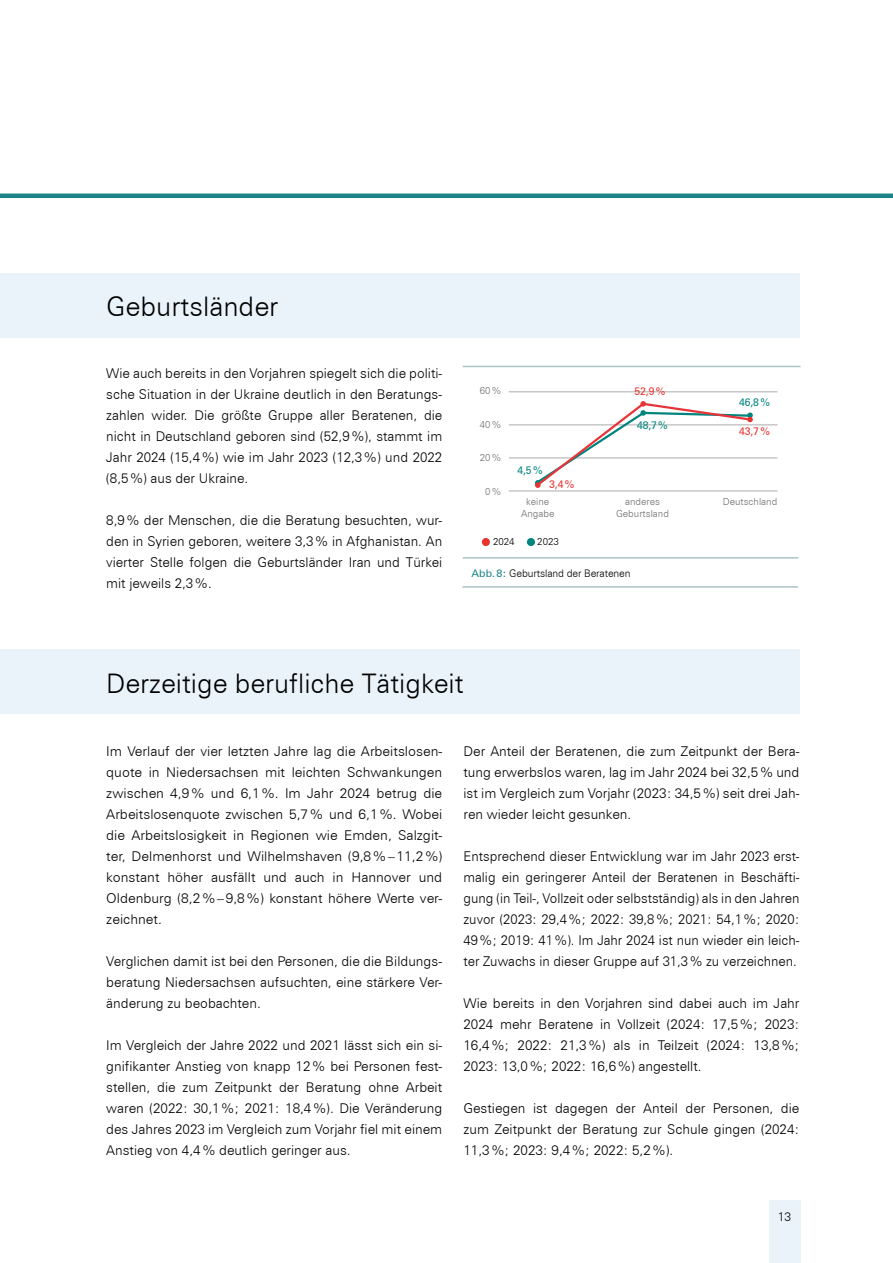
<style>
.page{position:relative;width:893px;height:1263px;background:#fff}
.page>*{position:absolute;margin:0;border:0;box-sizing:border-box;transform-origin:0 0}
.t1{font:300 27px "Zurich BT";color:#000}
.t2{font:300 13.5px/21px "Zurich BT";color:#000;text-align:justify}
.t3{font:300 12px "Zurich BT";color:#000}
.t4{font:10.8px "Zurich BT";color:#e73431}
.t5{font:10.8px "Zurich BT";color:#00847e}
.t6{font:300 10.5px "Zurich BT";letter-spacing:-.01em;color:#000}
.t7{font:300 9.75px/11.7px "Zurich BT";color:#706f6f;text-align:center}
.t8{font:300 9.75px "Zurich BT";color:#000}
.s1{font-weight:400;color:#1b8487}
</style>
<div class="page">
<div style="left:769px;top:1200px;width:31px;height:63px;background:#eaf3f9"></div>
<hr style="left:462px;top:586px;width:336px;height:2px;background:#aac3c6">
<hr style="left:463px;top:557px;width:335px;height:2px;background:#aac3c6">
<hr style="left:463px;top:366px;width:337px;height:1px;background:#aac3c6">
<div style="left:482px;top:538px;width:8px;height:8px;background:#e73431;border-radius:50%"></div>
<div style="left:527px;top:538px;width:8px;height:8px;background:#00847e;border-radius:50%"></div>
<hr style="left:0;top:194px;width:893px;height:4px;background:#1b8487">
<div style="left:0;top:273px;width:799px;height:65px;background:#eaf3f9"></div>
<div style="left:0;top:649px;width:799px;height:65px;background:#eaf3f9"></div>
<hr style="left:509px;top:392px;width:269px;height:1px;background:#ababab">
<hr style="left:509px;top:425px;width:269px;height:1px;background:#ababab">
<hr style="left:509px;top:458px;width:269px;height:1px;background:#ababab">
<hr style="left:509px;top:491px;width:269px;height:1px;background:#ababab">
<svg style="left:534px;top:401px;width:219px;height:87px"></svg>
<p class="t1" style="left:106px;top:290px;width:173px">Geburtsländer</p>
<p class="t2" style="left:106px;top:363px;width:337px">Wie auch bereits in den Vorjahren spiegelt sich die politi&shy;sche Situation in der Ukraine deutlich in den Beratungs&shy;zahlen wider. Die größte Gruppe aller Beratenen, die nicht in Deutschland geboren sind (52,9%), stammt im Jahr 2024 (15,4%) wie im Jahr 2023 (12,3%) und 2022 (8,5%) aus der Ukraine.</p>
<p class="t2" style="left:106px;top:510px;width:337px">8,9% der Menschen, die die Beratung besuchten, wur&shy;den in Syrien geboren, weitere 3,3% in Afghanistan. An vierter Stelle folgen die Geburtsländer Iran und Türkei mit jeweils 2,3%.</p>
<p class="t7" style="left:480px;top:384px;width:23px">60%</p>
<p class="t7" style="left:480px;top:418px;width:23px">40%</p>
<p class="t7" style="left:480px;top:452px;width:23px">20%</p>
<p class="t7" style="left:485px;top:486px;width:17px">0%</p>
<p class="t5" style="left:517px;top:464px;width:27px">4,5%</p>
<p class="t4" style="left:549px;top:477px;width:27px">3,4%</p>
<p class="t4" style="left:635px;top:385px;width:33px">52,9%</p>
<p class="t5" style="left:637px;top:418px;width:33px">48,7%</p>
<p class="t5" style="left:739px;top:395px;width:33px">46,8%</p>
<p class="t4" style="left:739px;top:425px;width:33px">43,7%</p>
<p class="t7" style="left:521px;top:496px;width:35px">keine<br>Angabe</p>
<p class="t7" style="left:616px;top:496px;width:54px">anderes<br>Geburtsland</p>
<p class="t7" style="left:723px;top:496px;width:56px">Deutschland</p>
<p class="t8" style="left:493px;top:536px;width:23px">2024</p>
<p class="t8" style="left:537px;top:536px;width:23px">2023</p>
<p class="t6" style="left:472px;top:567px;width:160px"><span class="s1">Abb. 8:</span> Geburtsland der Beratenen</p>
<p class="t1" style="left:106px;top:667px;width:359px">Derzeitige berufliche Tätigkeit</p>
<p class="t2" style="left:106px;top:741px;width:337px">Im Verlauf der vier letzten Jahre lag die Arbeitslosen&shy;quote in Niedersachsen mit leichten Schwankungen zwischen 4,9% und 6,1%. Im Jahr 2024 betrug die Arbeitslosenquote zwischen 5,7% und 6,1%. Wobei die Arbeitslosigkeit in Regionen wie Emden, Salzgit&shy;ter, Delmenhorst und Wilhelmshaven (9,8%–11,2%) konstant höher ausfällt und auch in Hannover und Oldenburg (8,2%–9,8%) konstant höhere Werte ver&shy;zeichnet.</p>
<p class="t2" style="left:106px;top:951px;width:337px">Verglichen damit ist bei den Personen, die die Bildungs&shy;beratung Niedersachsen aufsuchten, eine stärkere Ver&shy;änderung zu beobachten.</p>
<p class="t2" style="left:106px;top:1035px;width:337px">Im Vergleich der Jahre 2022 und 2021 lässt sich ein si&shy;gnifikanter Anstieg von knapp 12% bei Personen fest&shy;stellen, die zum Zeitpunkt der Beratung ohne Arbeit waren (2022: 30,1%; 2021: 18,4%). Die Veränderung des Jahres 2023 im Vergleich zum Vorjahr fiel mit einem Anstieg von 4,4% deutlich geringer aus.</p>
<p class="t2" style="left:463px;top:741px;width:337px">Der Anteil der Beratenen, die zum Zeitpunkt der Bera&shy;tung erwerbslos waren, lag im Jahr 2024 bei 32,5% und ist im Vergleich zum Vorjahr (2023: 34,5%) seit drei Jah&shy;ren wieder leicht gesunken.</p>
<p class="t2" style="left:463px;top:846px;width:337px">Entsprechend dieser Entwicklung war im Jahr 2023 erst&shy;malig ein geringerer Anteil der Beratenen in Beschäfti&shy;gung (in Teil-, Vollzeit oder selbstständig) als in den Jahren zuvor (2023: 29,4%; 2022: 39,8%; 2021: 54,1%; 2020:<br>49%; 2019: 41%). Im Jahr 2024 ist nun wieder ein leich&shy;ter Zuwachs in dieser Gruppe auf 31,3% zu verzeichnen.</p>
<p class="t2" style="left:463px;top:993px;width:337px">Wie bereits in den Vorjahren sind dabei auch im Jahr 2024 mehr Beratene in Vollzeit (2024: 17,5%; 2023:<br>16,4%; 2022: 21,3%) als in Teilzeit (2024: 13,8%; 2023: 13,0%; 2022: 16,6%) angestellt.</p>
<p class="t2" style="left:463px;top:1098px;width:337px">Gestiegen ist dagegen der Anteil der Personen, die zum Zeitpunkt der Beratung zur Schule gingen (2024:<br>11,3%; 2023: 9,4%; 2022: 5,2%).</p>
<p class="t3" style="left:778px;top:1209px;width:15px">13</p>
</div>
